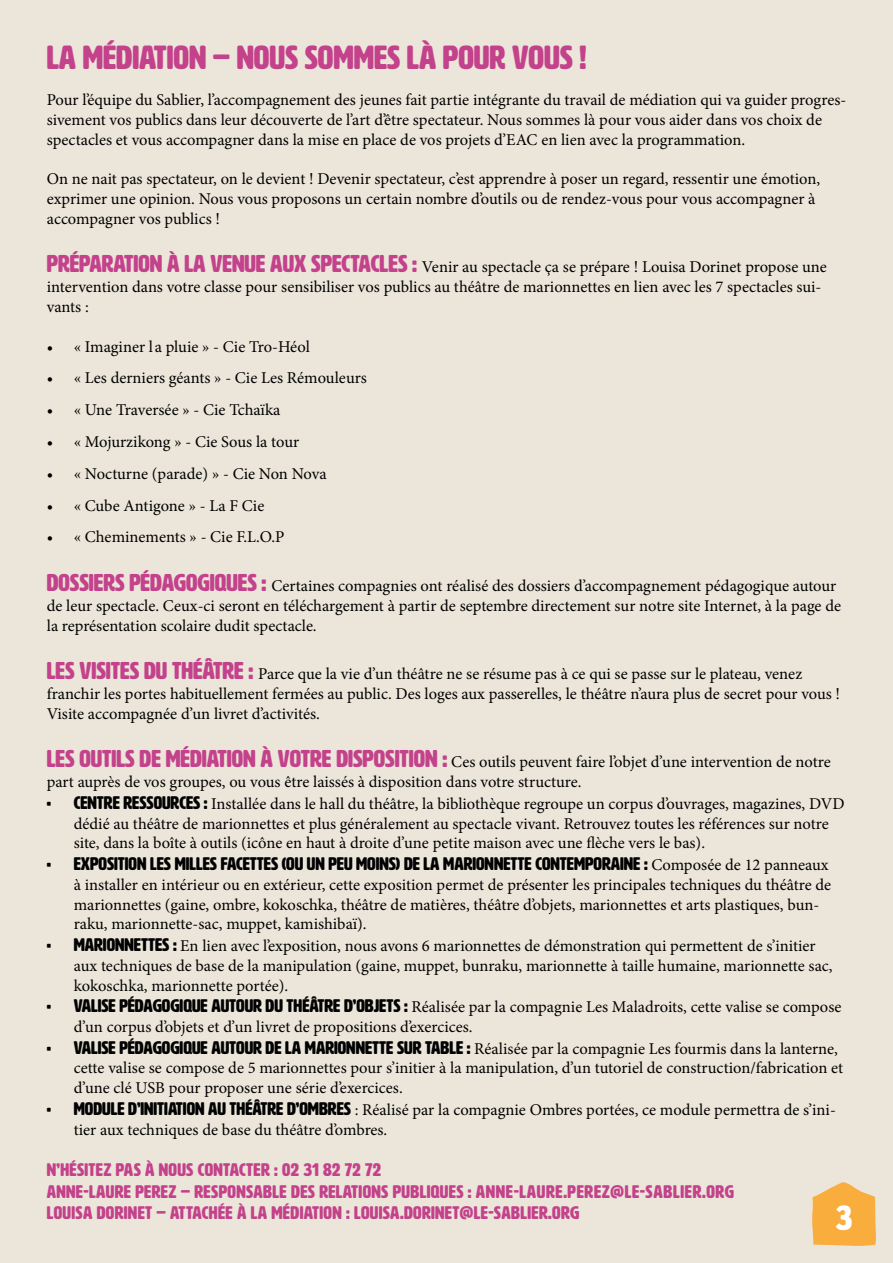
<style>
.page{position:relative;width:893px;height:1263px;background:#ece6da}
.page>*{position:absolute;margin:0;border:0;box-sizing:border-box;transform-origin:0 0}
.t1{font:34.5px "HWT Artz";color:#fff}
.t2{font:33px "HWT Artz";color:#c3428b}
.t3{font:18px "HWT Artz";color:#020203}
.t4{font:18px/21.6px "HWT Artz";letter-spacing:.02em;color:#c3428b}
.t5{font:16.5px/19.8px "Minion Pro";color:#000}
.s1{font-family:"HWT Artz";font-size:24px;color:#c3428b}
.s2{font-family:"HWT Artz";font-size:18px;color:#020203}
.s3{font-family:"Minion Pro";font-size:16.5px;color:#000}
</style>
<div class="page">
<svg style="left:812px;top:1182px;width:64px;height:64px;background:#f6b553"></svg>
<h2 class="t2" style="left:47px;top:40px;width:541px">LA MÉDIATION – NOUS SOMMES LÀ POUR VOUS !</h2>
<p class="t5" style="left:47px;top:90px;width:801px">Pour l’équipe du Sablier, l’accompagnement des jeunes fait partie intégrante du travail de médiation qui va guider progres&shy;sivement vos publics dans leur découverte de l’art d’être spectateur. Nous sommes là pour vous aider dans vos choix de spectacles et vous accompagner dans la mise en place de vos projets d’EAC en lien avec la programmation.</p>
<p class="t5" style="left:47px;top:169px;width:775px">On ne nait pas spectateur, on le devient ! Devenir spectateur, c’est apprendre à poser un regard, ressentir une émotion, exprimer une opinion. Nous vous proposons un certain nombre d’outils ou de rendez-vous pour vous accompagner à accompagner vos publics !</p>
<p class="t5" style="left:47px;top:257px;width:782px"><span class="s1">PRÉPARATION À LA VENUE AUX SPECTACLES :</span> Venir au spectacle ça se prépare ! Louisa Dorinet propose une intervention dans votre classe pour sensibiliser vos publics au théâtre de marionnettes en lien avec les 7 spectacles sui&shy;vants :</p>
<p class="t5" style="left:47px;top:336px;width:265px">• « Imaginer la pluie » - Cie Tro-Héol</p>
<p class="t5" style="left:47px;top:368px;width:322px">• « Les derniers géants » - Cie Les Rémouleurs</p>
<p class="t5" style="left:47px;top:400px;width:235px">• « Une Traversée » - Cie Tchaïka</p>
<p class="t5" style="left:47px;top:432px;width:254px">• « Mojurzikong » - Cie Sous la tour</p>
<p class="t5" style="left:47px;top:464px;width:281px">• « Nocturne (parade) » - Cie Non Nova</p>
<p class="t5" style="left:47px;top:495px;width:219px">• « Cube Antigone » - La F Cie</p>
<p class="t5" style="left:47px;top:527px;width:239px">• « Cheminements » - Cie F.L.O.P</p>
<p class="t5" style="left:47px;top:576px;width:796px"><span class="s1">DOSSIERS PÉDAGOGIQUES :</span> Certaines compagnies ont réalisé des dossiers d’accompagnement pédagogique autour de leur spectacle. Ceux-ci seront en téléchargement à partir de septembre directement sur notre site Internet, à la page de la représentation scolaire dudit spectacle.</p>
<p class="t5" style="left:47px;top:664px;width:795px"><span class="s1">LES VISITES DU THÉÂTRE :</span> Parce que la vie d’un théâtre ne se résume pas à ce qui se passe sur le plateau, venez franchir les portes habituellement fermées au public. Des loges aux passerelles, le théâtre n’aura plus de secret pour vous !<br>Visite accompagnée d’un livret d’activités.</p>
<p class="t5" style="left:47px;top:752px;width:786px"><span class="s1">LES OUTILS DE MÉDIATION À VOTRE DISPOSITION :</span> Ces outils peuvent faire l’objet d’une intervention de notre part auprès de vos groupes, ou vous être laissés à disposition dans votre structure.</p>
<p class="t5" style="left:74px;top:794px;width:772px;text-indent:-27px"><span class="s2">• CENTRE RESSOURCES :</span> Installée dans le hall du théâtre, la bibliothèque regroupe un corpus d’ouvrages, magazines, DVD dédié au théâtre de marionnettes et plus généralement au spectacle vivant. Retrouvez toutes les références sur notre site, dans la boîte à outils (icône en haut à droite d’une petite maison avec une flèche vers le bas).</p>
<p class="t3" style="left:47px;top:854px;width:783px">• EXPOSITION LES MILLES FACETTES (OU UN PEU MOINS) DE LA MARIONNETTE CONTEMPORAINE : <span class="s3">Composée de 12 panneaux</span></p>
<p class="t5" style="left:74px;top:875px;width:759px">à installer en intérieur ou en extérieur, cette exposition permet de présenter les principales techniques du théâtre de marionnettes (gaine, ombre, kokoschka, théâtre de matières, théâtre d’objets, marionnettes et arts plastiques, bun&shy;raku, marionnette-sac, muppet, kamishibaï).</p>
<p class="t5" style="left:74px;top:936px;width:760px;text-indent:-27px"><span class="s2">• MARIONNETTES :</span> En lien avec l’exposition, nous avons 6 marionnettes de démonstration qui permettent de s’initier aux techniques de base de la manipulation (gaine, muppet, bunraku, marionnette à taille humaine, marionnette sac, kokoschka, marionnette portée).</p>
<p class="t5" style="left:74px;top:997px;width:769px;text-indent:-27px"><span class="s2">• VALISE PÉDAGOGIQUE AUTOUR DU THÉÂTRE D’OBJETS :</span> Réalisée par la compagnie Les Maladroits, cette valise se compose d’un corpus d’objets et d’un livret de propositions d’exercices.</p>
<p class="t3" style="left:47px;top:1038px;width:793px">• VALISE PÉDAGOGIQUE AUTOUR DE LA MARIONNETTE SUR TABLE : <span class="s3">Réalisée par la compagnie Les fourmis dans la lanterne,</span></p>
<p class="t5" style="left:74px;top:1058px;width:771px">cette valise se compose de 5 marionnettes pour s’initier à la manipulation, d’un tutoriel de construction/fabrication et d’une clé USB pour proposer une série d’exercices.</p>
<p class="t5" style="left:74px;top:1100px;width:764px;text-indent:-27px"><span class="s2">• MODULE D’INITIATION AU THÉÂTRE D’OMBRES</span> : Réalisé par la compagnie Ombres portées, ce module permettra de s’ini&shy;tier aux techniques de base du théâtre d’ombres.</p>
<p class="t4" style="left:47px;top:1159px;width:689px">N’HÉSITEZ PAS À NOUS CONTACTER : 02 31 82 72 72<br>ANNE-LAURE PEREZ – RESPONSABLE DES RELATIONS PUBLIQUES : ANNE-LAURE.PEREZ@LE-SABLIER.ORG<br>LOUISA DORINET – ATTACHÉE À LA MÉDIATION : LOUISA.DORINET@LE-SABLIER.ORG</p>
<h1 class="t1" style="left:836px;top:1200px;width:18px">3</h1>
</div>
